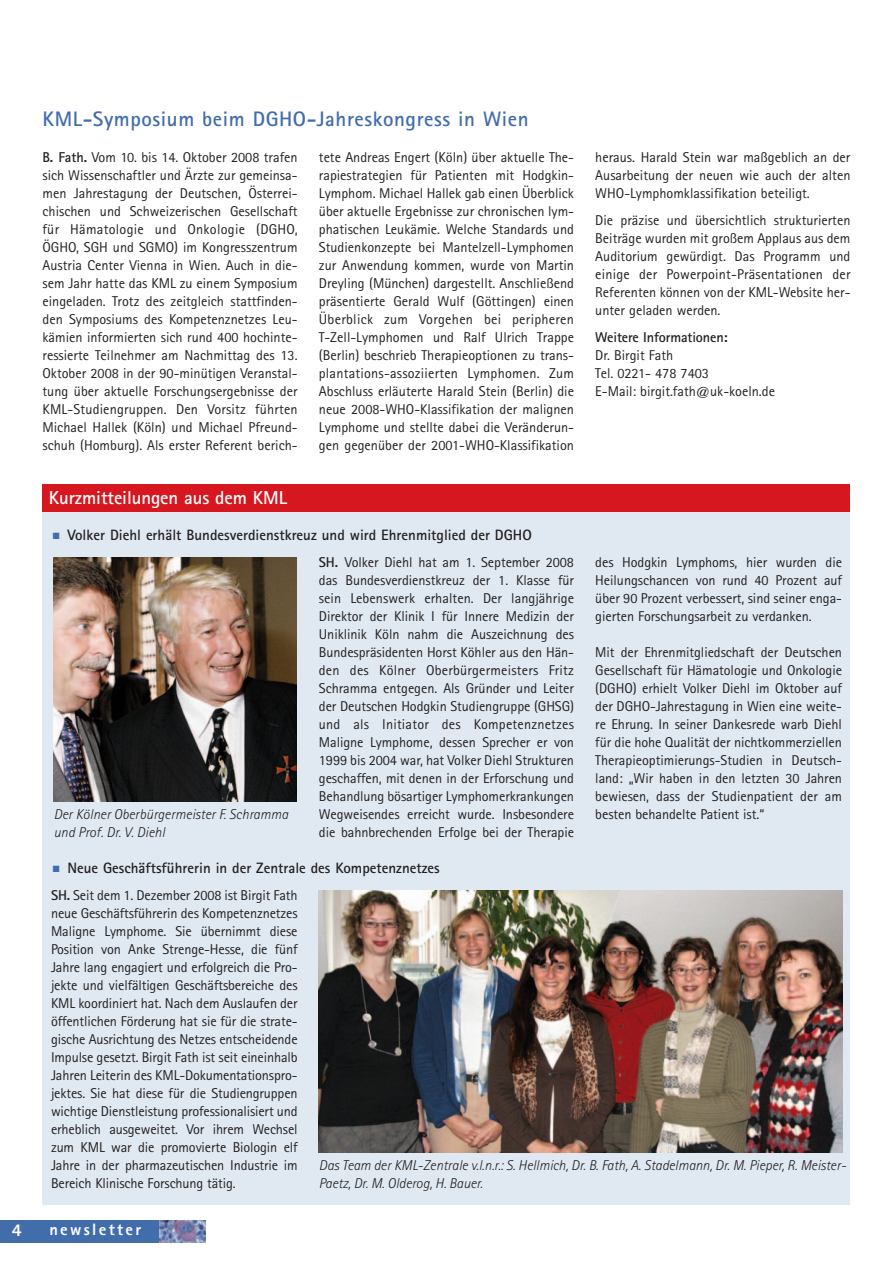
<style>
.page{position:relative;width:893px;height:1263px;background:#fff}
.page>*{position:absolute;margin:0;border:0;box-sizing:border-box;transform-origin:0 0}
.t1{font:700 21px "Rotis Sans Serif";letter-spacing:.025em;color:#426dab}
.t2{font:700 18.75px "Rotis Sans Serif";letter-spacing:-.005em;color:#fff}
.t3{font:800 18px "Rotis Sans Serif";color:#fff}
.t4{font:800 16.5px "Rotis Sans Serif";letter-spacing:.14em;color:#fff}
.t5{font:700 15px "Rotis Sans Serif";color:#231f20}
.t6{font:14.25px/18px "Rotis Sans Serif";color:#231f20;text-align:justify}
.t7{font:italic 300 14.25px/18px "Rotis Sans Serif";color:#231f20}
.t8{font:700 14.25px "Rotis Sans Serif";letter-spacing:-.01em;color:#231f20}
.s1{font-weight:700}
.s2{color:#426dab}
</style>
<div class="page">
<div style="left:43px;top:512px;width:807px;height:693px;background:#e0e9f2"></div>
<div style="left:0;top:1220px;width:206px;height:22px;background:#426dab"></div>
<img style="left:159px;top:1220px;width:47px;height:22px">
<img style="left:53px;top:558px;width:243px;height:243px">
<img style="left:319px;top:890px;width:523px;height:263px">
<div style="left:43px;top:484px;width:807px;height:27px;background:#d7171f"></div>
<h1 class="t1" style="left:43px;top:112px;width:488px">KML-Symposium beim DGHO-Jahreskongress in Wien</h1>
<p class="t6" style="left:43px;top:150px;width:257px"><span class="s1">B. Fath.</span> Vom 10. bis 14. Oktober 2008 trafen sich Wissenschaftler und Ärzte zur gemeinsa&shy;men Jahrestagung der Deutschen, Österrei&shy;chischen und Schweizerischen Gesellschaft für Hämatologie und Onkologie (DGHO, ÖGHO, SGH und SGMO) im Kongresszentrum Austria Center Vienna in Wien. Auch in die&shy;sem Jahr hatte das KML zu einem Symposium eingeladen. Trotz des zeitgleich stattfinden&shy;den Symposiums des Kompetenznetzes Leu&shy;kämien informierten sich rund 400 hochinte&shy;ressierte Teilnehmer am Nachmittag des 13.<br>Oktober 2008 in der 90-minütigen Veranstal&shy;tung über aktuelle Forschungsergebnisse der KML-Studiengruppen. Den Vorsitz führten Michael Hallek (Köln) und Michael Pfreund&shy;schuh (Homburg). Als erster Referent berich-</p>
<p class="t6" style="left:319px;top:150px;width:257px">tete Andreas Engert (Köln) über aktuelle The&shy;rapiestrategien für Patienten mit Hodgkin-Lymphom. Michael Hallek gab einen Überblick über aktuelle Ergebnisse zur chronischen lym&shy;phatischen Leukämie. Welche Standards und Studienkonzepte bei Mantelzell-Lymphomen zur Anwendung kommen, wurde von Martin Dreyling (München) dargestellt. Anschließend präsentierte Gerald Wulf (Göttingen) einen Überblick zum Vorgehen bei peripheren T-Zell-Lymphomen und Ralf Ulrich Trappe (Berlin) beschrieb Therapieoptionen zu trans&shy;plantations-assoziierten Lymphomen. Zum Abschluss erläuterte Harald Stein (Berlin) die neue 2008-WHO-Klassifikation der malignen Lymphome und stellte dabei die Veränderun&shy;gen gegenüber der 2001-WHO-Klassifikation</p>
<h2 class="t2" style="left:49px;top:491px;width:240px">Kurzmitteilungen aus dem KML</h2>
<p class="t5" style="left:53px;top:530px;width:481px"><span class="s2">■</span> Volker Diehl erhält Bundesverdienstkreuz und wird Ehrenmitglied der DGHO</p>
<p class="t7" style="left:54px;top:807px;width:236px">Der Kölner Oberbürgermeister F. Schramma und Prof. Dr. V. Diehl</p>
<p class="t6" style="left:319px;top:555px;width:257px"><span class="s1">SH.</span> Volker Diehl hat am 1. September 2008 das Bundesverdienstkreuz der 1. Klasse für sein Lebenswerk erhalten. Der langjährige Direktor der Klinik I für Innere Medizin der Uniklinik Köln nahm die Auszeichnung des Bundespräsidenten Horst Köhler aus den Hän&shy;den des Kölner Oberbürgermeisters Fritz Schramma entgegen. Als Gründer und Leiter der Deutschen Hodgkin Studiengruppe (GHSG) und als Initiator des Kompetenznetzes Maligne Lymphome, dessen Sprecher er von 1999 bis 2004 war, hat Volker Diehl Strukturen geschaffen, mit denen in der Erforschung und Behandlung bösartiger Lymphomerkrankungen Wegweisendes erreicht wurde. Insbesondere die bahnbrechenden Erfolge bei der Therapie</p>
<p class="t5" style="left:53px;top:863px;width:389px"><span class="s2">■</span> Neue Geschäftsführerin in der Zentrale des Kompetenznetzes</p>
<p class="t6" style="left:595px;top:150px;width:257px">heraus. Harald Stein war maßgeblich an der Ausarbeitung der neuen wie auch der alten WHO-Lymphomklassifikation beteiligt.</p>
<p class="t6" style="left:595px;top:213px;width:257px">Die präzise und übersichtlich strukturierten Beiträge wurden mit großem Applaus aus dem Auditorium gewürdigt. Das Programm und einige der Powerpoint-Präsentationen der Referenten können von der KML-Website her&shy;unter geladen werden.</p>
<p class="t8" style="left:595px;top:332px;width:134px">Weitere Informationen:</p>
<p class="t6" style="left:595px;top:348px;width:181px;text-align:left">Dr. Birgit Fath<br>Tel. 0221- 478 7403<br>E-Mail: birgit.fath@uk-koeln.de</p>
<p class="t6" style="left:595px;top:555px;width:248px">des Hodgkin Lymphoms, hier wurden die Heilungschancen von rund 40 Prozent auf über 90 Prozent verbessert, sind seiner enga&shy;gierten Forschungsarbeit zu verdanken.</p>
<p class="t6" style="left:595px;top:645px;width:248px">Mit der Ehrenmitgliedschaft der Deutschen Gesellschaft für Hämatologie und Onkologie (DGHO) erhielt Volker Diehl im Oktober auf der DGHO-Jahrestagung in Wien eine weite&shy;re Ehrung. In seiner Dankesrede warb Diehl für die hohe Qualität der nichtkommerziellen Therapieoptimierungs-Studien in Deutsch&shy;land: „Wir haben in den letzten 30 Jahren bewiesen, dass der Studienpatient der am besten behandelte Patient ist.“</p>
<p class="t6" style="left:51px;top:888px;width:248px"><span class="s1">SH.</span> Seit dem 1. Dezember 2008 ist Birgit Fath neue Geschäftsführerin des Kompetenznetzes Maligne Lymphome. Sie übernimmt diese Position von Anke Strenge-Hesse, die fünf Jahre lang engagiert und erfolgreich die Pro&shy;jekte und vielfältigen Geschäftsbereiche des KML koordiniert hat. Nach dem Auslaufen der öffentlichen Förderung hat sie für die strate&shy;gische Ausrichtung des Netzes entscheidende Impulse gesetzt. Birgit Fath ist seit eineinhalb Jahren Leiterin des KML-Dokumentationspro&shy;jektes. Sie hat diese für die Studiengruppen wichtige Dienstleistung professionalisiert und erheblich ausgeweitet. Vor ihrem Wechsel zum KML war die promovierte Biologin elf Jahre in der pharmazeutischen Industrie im Bereich Klinische Forschung tätig.</p>
<p class="t3" style="left:12px;top:1223px;width:12px">4</p>
<p class="t4" style="left:49px;top:1223px;width:93px">newsletter</p>
<p class="t7" style="left:319px;top:1158px;width:529px">Das Team der KML-Zentrale v.l.n.r.: S. Hellmich, Dr. B. Fath, A. Stadelmann, Dr. M. Pieper, R. Meister-<br>Paetz, Dr. M. Olderog, H. Bauer.</p>
</div>
